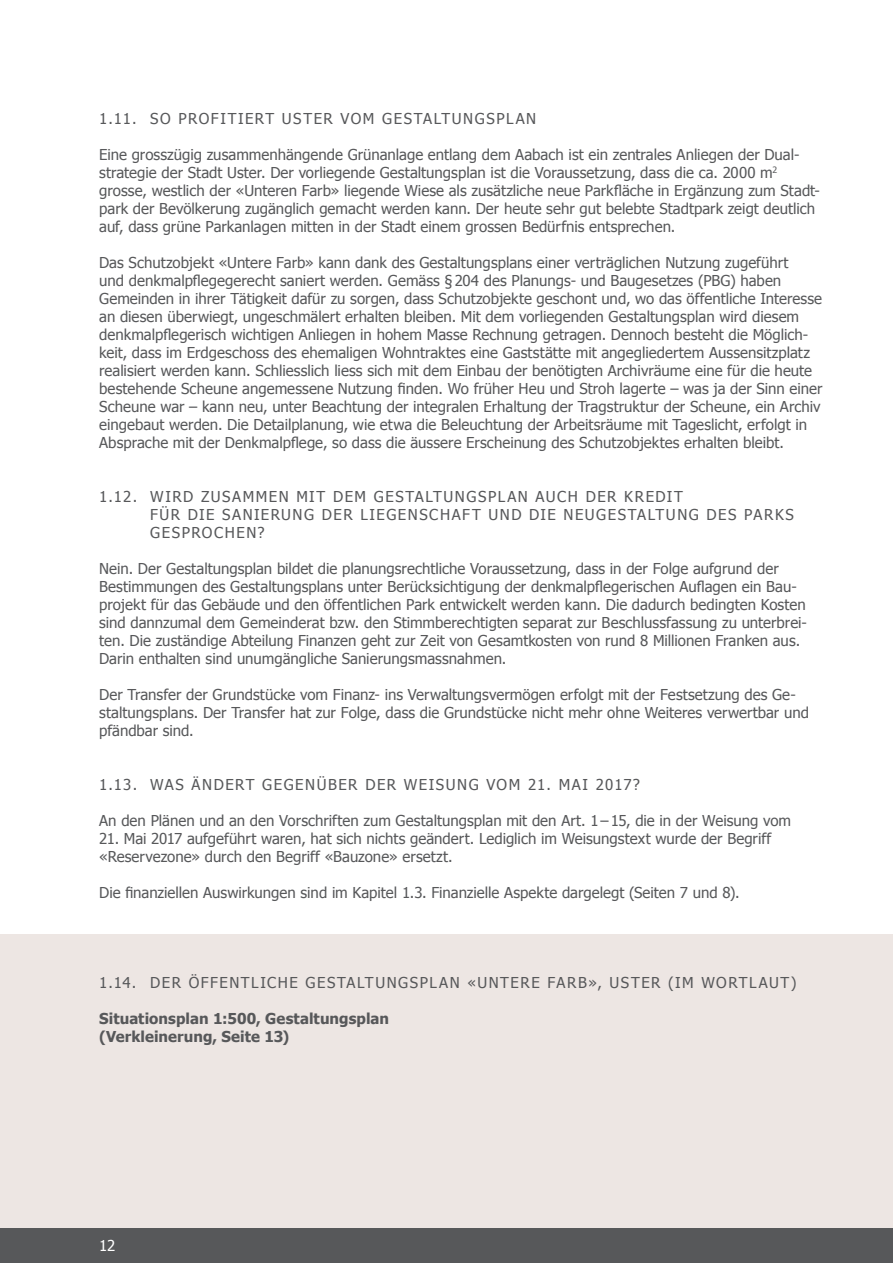
<style>
.page{position:relative;width:893px;height:1263px;background:#fff}
.page>*{position:absolute;margin:0;border:0;box-sizing:border-box;transform-origin:0 0}
.Fliesstext{font:15px/18px "Tahoma";color:#57585a}
.Überschrift_2{font:15px/18px "Tahoma";letter-spacing:.1em;color:#57585a}
.Fliesstext_fett_ohne{font:700 15px "Tahoma";letter-spacing:.005em;color:#57585a}
.t1{font:15px "Tahoma";color:#fff}
</style>
<div class="page">
<div style="left:0;top:1228px;width:893px;height:35px;background:#57585a"></div>
<div style="left:0;top:934px;width:893px;height:294px;background:#ede6e3"></div>
<p class="Überschrift_2" style="left:99px;top:109px;width:439px">1.11. SO PROFITIERT USTER VOM GESTALTUNGSPLAN</p>
<p class="Fliesstext" style="left:99px;top:145px;width:722px">Eine grosszügig zusammenhängende Grünanlage entlang dem Aabach ist ein zentrales Anliegen der Dual&shy;strategie der Stadt Uster. Der vorliegende Gestaltungsplan ist die Voraussetzung, dass die ca. 2000 m<sup>2 </sup>grosse, westlich der «Unteren Farb» liegende Wiese als zusätzliche neue Parkfläche in Ergänzung zum Stadt&shy;park der Bevölkerung zugänglich gemacht werden kann. Der heute sehr gut belebte Stadtpark zeigt deutlich auf, dass grüne Parkanlagen mitten in der Stadt einem grossen Bedürfnis entsprechen.</p>
<p class="Fliesstext" style="left:99px;top:253px;width:725px">Das Schutzobjekt «Untere Farb» kann dank des Gestaltungsplans einer verträglichen Nutzung zugeführt<br>und denkmalpflegegerecht saniert werden. Gemäss §204 des Planungs- und Baugesetzes (PBG) haben Gemeinden in ihrer Tätigkeit dafür zu sorgen, dass Schutzobjekte geschont und, wo das öffentliche Interesse an diesen überwiegt, ungeschmälert erhalten bleiben. Mit dem vorliegenden Gestaltungsplan wird diesem denkmalpflegerisch wichtigen Anliegen in hohem Masse Rechnung getragen. Dennoch besteht die Möglich&shy;keit, dass im Erdgeschoss des ehemaligen Wohntraktes eine Gaststätte mit angegliedertem Aussensitzplatz realisiert werden kann. Schliesslich liess sich mit dem Einbau der benötigten Archivräume eine für die heute bestehende Scheune angemessene Nutzung finden. Wo früher Heu und Stroh lagerte – was ja der Sinn einer Scheune war – kann neu, unter Beachtung der integralen Erhaltung der Tragstruktur der Scheune, ein Archiv eingebaut werden. Die Detailplanung, wie etwa die Beleuchtung der Arbeitsräume mit Tageslicht, erfolgt in Absprache mit der Denkmalpflege, so dass die äussere Erscheinung des Schutzobjektes erhalten bleibt.</p>
<p class="Überschrift_2" style="left:150px;top:487px;width:645px;text-indent:-51px">1.12. WIRD ZUSAMMEN MIT DEM GESTALTUNGSPLAN AUCH DER KREDIT<br>FÜR DIE SANIERUNG DER LIEGENSCHAFT UND DIE NEUGESTALTUNG DES PARKS<br>GESPROCHEN?</p>
<p class="Fliesstext" style="left:99px;top:559px;width:709px">Nein. Der Gestaltungsplan bildet die planungsrechtliche Voraussetzung, dass in der Folge aufgrund der Bestimmungen des Gestaltungsplans unter Berücksichtigung der denkmalpflegerischen Auflagen ein Bau&shy;projekt für das Gebäude und den öffentlichen Park entwickelt werden kann. Die dadurch bedingten Kosten sind dannzumal dem Gemeinderat bzw. den Stimmberechtigten separat zur Beschlussfassung zu unterbrei&shy;ten. Die zuständige Abteilung Finanzen geht zur Zeit von Gesamtkosten von rund 8 Millionen Franken aus.<br>Darin enthalten sind unumgängliche Sanierungsmassnahmen.</p>
<p class="Fliesstext" style="left:99px;top:685px;width:711px">Der Transfer der Grundstücke vom Finanz- ins Verwaltungsvermögen erfolgt mit der Festsetzung des Ge&shy;staltungsplans. Der Transfer hat zur Folge, dass die Grundstücke nicht mehr ohne Weiteres verwertbar und pfändbar sind.</p>
<p class="Überschrift_2" style="left:99px;top:775px;width:542px">1.13. WAS ÄNDERT GEGENÜBER DER WEISUNG VOM 21. MAI 2017?</p>
<p class="Fliesstext" style="left:99px;top:811px;width:693px">An den Plänen und an den Vorschriften zum Gestaltungsplan mit den Art. 1–15, die in der Weisung vom</p>
<p class="Fliesstext" style="left:99px;top:829px;width:674px">21. Mai 2017 aufgeführt waren, hat sich nichts geändert. Lediglich im Weisungstext wurde der Begriff «Reservezone» durch den Begriff «Bauzone» ersetzt.</p>
<p class="Fliesstext" style="left:99px;top:883px;width:642px">Die finanziellen Auswirkungen sind im Kapitel 1.3. Finanzielle Aspekte dargelegt (Seiten 7 und 8).</p>
<p class="Überschrift_2" style="left:99px;top:973px;width:699px">1.14. DER ÖFFENTLICHE GESTALTUNGSPLAN «UNTERE FARB», USTER (IM WORTLAUT)</p>
<p class="Fliesstext_fett_ohne" style="left:99px;top:1008px;width:291px">Situationsplan 1:500, Gestaltungsplan</p>
<p class="Fliesstext_fett_ohne" style="left:99px;top:1026px;width:192px">(Verkleinerung, Seite 13)</p>
<p class="t1" style="left:99px;top:1236px;width:18px">12</p>
</div>
